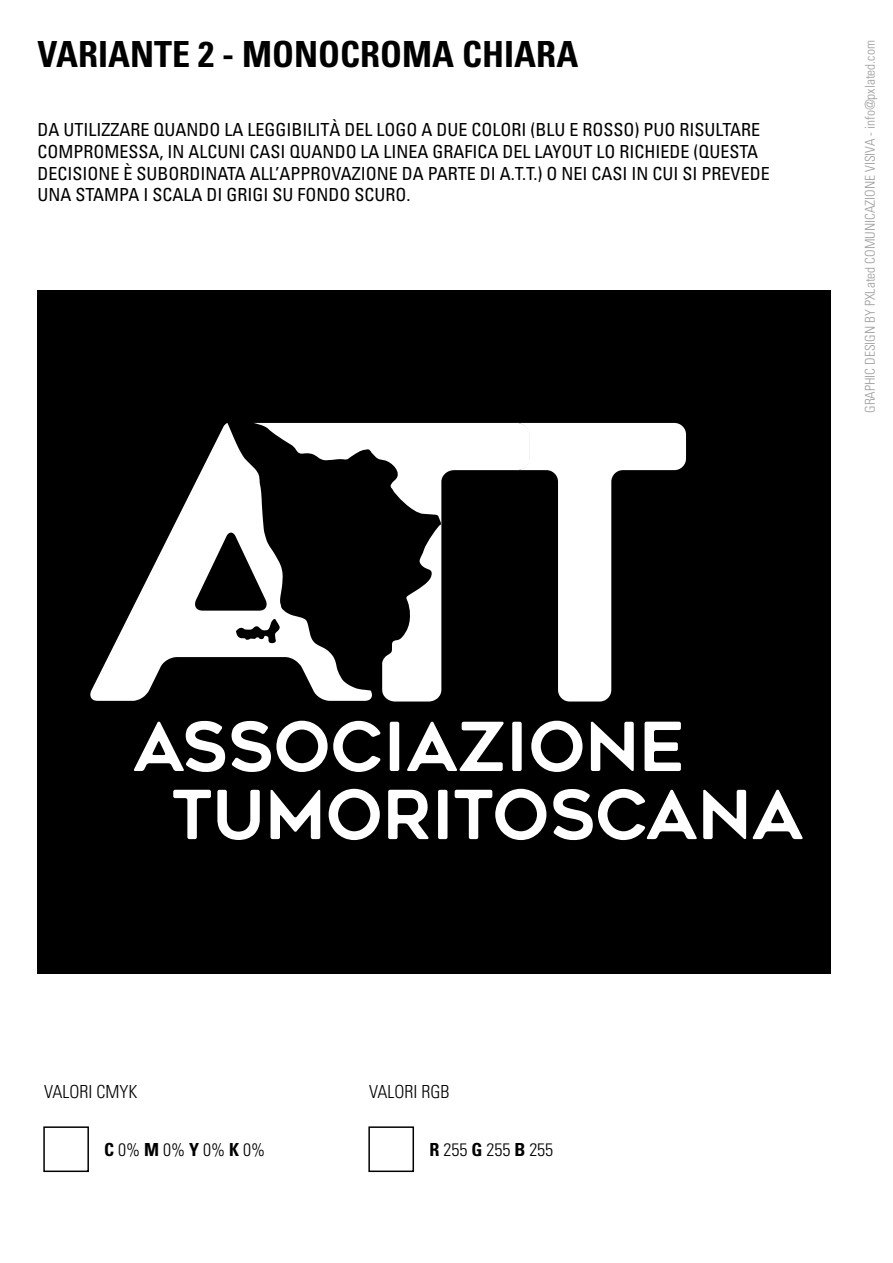
<style>
.page{position:relative;width:893px;height:1263px;background:#fff}
.page>*{position:absolute;margin:0;border:0;box-sizing:border-box;transform-origin:0 0}
.t1{font:700 condensed 36px "Univers";color:#000}
.t2{font:condensed 18px/21.6px "Univers";color:#000}
.t3{font:300 condensed 18px "Univers";color:#000}
.t4{font:300 condensed 13.5px "Univers";color:#9d9d9c}
.s1{font-weight:700}
</style>
<div class="page">
<div style="left:43px;top:1126px;width:46px;height:46px;background:#fff;border:2px solid #000"></div>
<div style="left:368px;top:1126px;width:46px;height:46px;border:2px solid #000"></div>
<div style="left:38px;top:290px;width:793px;height:683px;background:#000"></div>
<svg style="left:530px;top:423px;width:156px;height:278px"></svg>
<svg style="left:134px;top:721px;width:91px;height:51px"></svg>
<svg style="left:232px;top:721px;width:148px;height:51px"></svg>
<svg style="left:390px;top:722px;width:9px;height:49px"></svg>
<svg style="left:407px;top:722px;width:97px;height:49px"></svg>
<svg style="left:512px;top:722px;width:10px;height:49px"></svg>
<svg style="left:531px;top:721px;width:51px;height:51px"></svg>
<svg style="left:591px;top:722px;width:43px;height:49px"></svg>
<svg style="left:645px;top:722px;width:36px;height:49px"></svg>
<svg style="left:173px;top:790px;width:38px;height:49px"></svg>
<svg style="left:217px;top:790px;width:43px;height:50px"></svg>
<svg style="left:271px;top:790px;width:49px;height:49px"></svg>
<svg style="left:329px;top:789px;width:51px;height:51px"></svg>
<svg style="left:388px;top:790px;width:41px;height:49px"></svg>
<svg style="left:438px;top:790px;width:9px;height:49px"></svg>
<svg style="left:455px;top:789px;width:91px;height:51px"></svg>
<svg style="left:553px;top:789px;width:144px;height:51px"></svg>
<svg style="left:703px;top:790px;width:43px;height:49px"></svg>
<svg style="left:753px;top:790px;width:50px;height:49px"></svg>
<svg style="left:372px;top:423px;width:158px;height:278px"></svg>
<svg style="left:90px;top:423px;width:282px;height:278px"></svg>
<h1 class="t1" style="left:38px;top:32px;width:542px">VARIANTE 2 - MONOCROMA CHIARA</h1>
<p class="t4" style="left:862px;top:413px;width:374px;rotate:-90deg">GRAPHIC DESIGN BY PXLated COMUNICAZIONE VISIVA - info@pxlated.com</p>
<p class="t2" style="left:38px;top:119px;width:733px">DA UTILIZZARE QUANDO LA LEGGIBILITÀ DEL LOGO A DUE COLORI (BLU E ROSSO) PUO RISULTARE COMPROMESSA, IN ALCUNI CASI QUANDO LA LINEA GRAFICA DEL LAYOUT LO RICHIEDE (QUESTA DECISIONE È SUBORDINATA ALL’APPROVAZIONE DA PARTE DI A.T.T.) O NEI CASI IN CUI SI PREVEDE UNA STAMPA I SCALA DI GRIGI SU FONDO SCURO.</p>
<p class="t3" style="left:44px;top:1081px;width:95px">VALORI CMYK</p>
<p class="t3" style="left:104px;top:1139px;width:162px"><span class="s1">C</span> 0% <span class="s1">M</span> 0% <span class="s1">Y</span> 0% <span class="s1">K</span> 0%</p>
<p class="t3" style="left:369px;top:1081px;width:82px">VALORI RGB</p>
<p class="t3" style="left:429px;top:1139px;width:125px"><span class="s1">R</span> 255 <span class="s1">G</span> 255 <span class="s1">B</span> 255</p>
</div>
